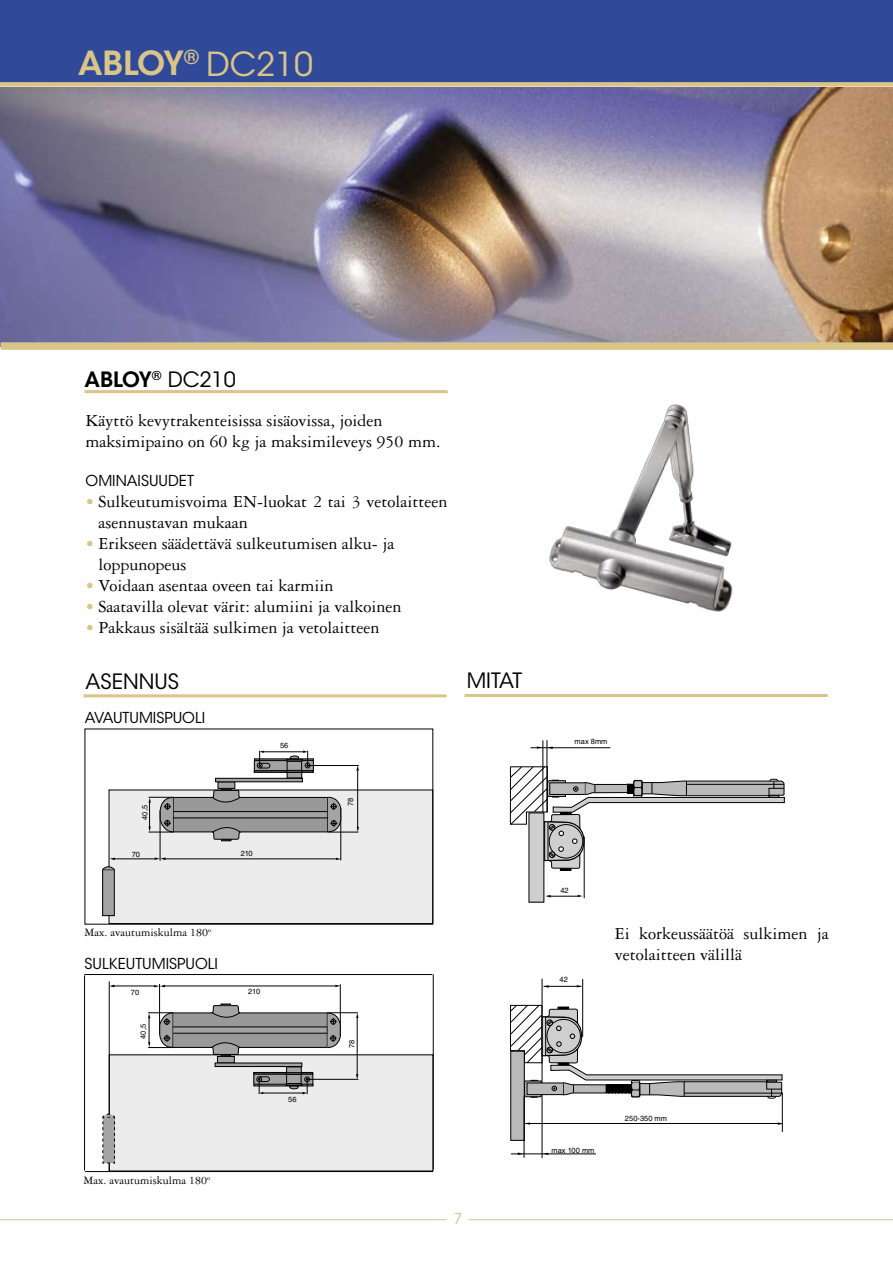
<style>
.page{position:relative;width:893px;height:1263px;background:#fff}
.page>*{position:absolute;margin:0;border:0;box-sizing:border-box;transform-origin:0 0}
.t1{font:600 33px "ITC Avant Garde Std";letter-spacing:-.02em;color:#dac588}
.t2{font:21px "ITC Avant Garde Std";color:#000}
.t3{font:600 21px "ITC Avant Garde Std";letter-spacing:-.025em;color:#000}
.t4{font:18px/21px "Garamond 3 LT Std";color:#000}
.t5{font:15px "ITC Avant Garde Std";color:#000}
.t6{font:15px "ITC Avant Garde Std";color:#dac588}
.t7{font:12px "Garamond 3 LT Std";color:#000}
.t8{font:7.5px "Helvetica LT Std";color:#000}
.s1{font-weight:400}
.s2{color:#dac588}
</style>
<div class="page">
<hr style="left:468px;top:1219px;width:425px;height:1px;background:#dac588">
<hr style="left:0;top:1219px;width:446px;height:1px;background:#dac588">
<img style="left:0;top:87px;width:893px;height:259px">
<div style="left:0;top:0;width:893px;height:85px;background:#304a99"></div>
<div style="left:0;top:82px;width:893px;height:5px;background:#dac588"></div>
<div style="left:1px;top:342px;width:892px;height:8px;background:#dac588"></div>
<hr style="left:85px;top:390px;width:363px;height:3px;background:#dac588">
<hr style="left:83px;top:694px;width:364px;height:3px;background:#dac588">
<hr style="left:465px;top:694px;width:363px;height:3px;background:#dac588">
<div style="left:109px;top:790px;width:324px;height:133px;background:#ececec"></div>
<div style="left:254px;top:770px;width:60px;height:3px;border:1px solid #000"></div>
<div style="left:254px;top:760px;width:59px;height:11px;background:#a4a4a4"></div>
<div style="left:254px;top:760px;width:60px;height:11px;border:1px solid #000"></div>
<div style="left:173px;top:797px;width:155px;height:35px;background:#999"></div>
<div style="left:173px;top:797px;width:155px;height:35px;border:1px solid #000"></div>
<div style="left:103px;top:870px;width:11px;height:46px;background:#a4a4a4"></div>
<div style="left:102px;top:869px;width:13px;height:47px;border:1px solid #000"></div>
<svg style="left:102px;top:866px;width:13px;height:4px"></svg>
<div style="left:173px;top:812px;width:155px;height:6px;background:#a4a4a4"></div>
<div style="left:173px;top:811px;width:155px;height:7px;border:1px solid #000"></div>
<svg style="left:212px;top:788px;width:28px;height:15px"></svg>
<div style="left:218px;top:782px;width:17px;height:6px;background:#a4a4a4"></div>
<div style="left:218px;top:781px;width:17px;height:8px;border:1px solid #000"></div>
<div style="left:215px;top:778px;width:88px;height:4px;border:1px solid #000"></div>
<div style="left:287px;top:772px;width:15px;height:6px;background:#a4a4a4"></div>
<div style="left:287px;top:772px;width:15px;height:6px;border:1px solid #000"></div>
<hr style="left:263px;top:751px;width:41px;height:1px;background:#000">
<svg style="left:257px;top:751px;width:14px;height:18px"></svg>
<svg style="left:286px;top:750px;width:24px;height:22px"></svg>
<hr style="left:308px;top:765px;width:51px;height:1px;background:#000">
<svg style="left:356px;top:766px;width:3px;height:5px"></svg>
<hr style="left:357px;top:771px;width:1px;height:56px;background:#000">
<hr style="left:328px;top:832px;width:30px;height:1px;background:#000">
<hr style="left:341px;top:808px;width:1px;height:52px;background:#000">
<hr style="left:164px;top:859px;width:173px;height:1px;background:#000">
<hr style="left:114px;top:859px;width:42px;height:1px;background:#000">
<svg style="left:155px;top:857px;width:10px;height:3px"></svg>
<hr style="left:160px;top:810px;width:1px;height:51px;background:#000">
<svg style="left:212px;top:827px;width:29px;height:14px"></svg>
<div style="left:85px;top:729px;width:348px;height:195px;border:1px solid #000"></div>
<svg style="left:327px;top:728px;width:14px;height:105px"></svg>
<svg style="left:149px;top:796px;width:25px;height:37px"></svg>
<div style="left:109px;top:1055px;width:324px;height:116px;background:#ececec"></div>
<div style="left:253px;top:1072px;width:60px;height:2px;border:1px solid #000"></div>
<div style="left:254px;top:1084px;width:59px;height:2px;border:1px solid #000"></div>
<div style="left:254px;top:1074px;width:59px;height:10px;background:#a4a4a4"></div>
<div style="left:254px;top:1074px;width:59px;height:10px;border:1px solid #000"></div>
<div style="left:173px;top:1013px;width:154px;height:34px;background:#999"></div>
<div style="left:172px;top:1012px;width:156px;height:36px;border:1px solid #000"></div>
<div style="left:173px;top:1027px;width:154px;height:6px;background:#a4a4a4"></div>
<svg style="left:211px;top:1042px;width:29px;height:14px"></svg>
<div style="left:217px;top:1056px;width:17px;height:7px;background:#a4a4a4"></div>
<div style="left:217px;top:1056px;width:18px;height:7px;border:1px solid #000"></div>
<div style="left:215px;top:1063px;width:87px;height:4px;border:1px solid #000"></div>
<div style="left:287px;top:1067px;width:14px;height:5px;background:#a4a4a4"></div>
<div style="left:286px;top:1066px;width:16px;height:7px;border:1px solid #000"></div>
<hr style="left:263px;top:1093px;width:40px;height:1px;background:#000">
<svg style="left:256px;top:1076px;width:14px;height:18px"></svg>
<svg style="left:286px;top:1072px;width:24px;height:22px"></svg>
<hr style="left:307px;top:1079px;width:51px;height:1px;background:#000">
<hr style="left:357px;top:1017px;width:1px;height:57px;background:#000">
<hr style="left:327px;top:1012px;width:31px;height:1px;background:#000">
<hr style="left:340px;top:984px;width:1px;height:52px;background:#000">
<hr style="left:163px;top:986px;width:173px;height:1px;background:#000">
<hr style="left:114px;top:986px;width:41px;height:1px;background:#000">
<svg style="left:154px;top:985px;width:11px;height:2px"></svg>
<hr style="left:159px;top:984px;width:1px;height:50px;background:#000">
<svg style="left:212px;top:1004px;width:28px;height:14px"></svg>
<svg style="left:327px;top:1012px;width:14px;height:68px"></svg>
<svg style="left:148px;top:1012px;width:25px;height:36px"></svg>
<hr style="left:109px;top:981px;width:1px;height:190px;background:#000">
<hr style="left:85px;top:1171px;width:348px;height:1px;background:#000">
<hr style="left:433px;top:974px;width:1px;height:195px;background:#000">
<hr style="left:84px;top:974px;width:348px;height:1px;background:#000">
<hr style="left:84px;top:975px;width:1px;height:195px;background:#000">
<div style="left:529px;top:813px;width:15px;height:89px;background:#cfcfcf"></div>
<hr style="left:542px;top:740px;width:1px;height:72px;background:#000">
<hr style="left:547px;top:740px;width:1px;height:72px;background:#000">
<hr style="left:530px;top:747px;width:80px;height:1px;background:#000">
<svg style="left:545px;top:895px;width:38px;height:2px"></svg>
<hr style="left:584px;top:836px;width:1px;height:62px;background:#000">
<svg style="left:509px;top:766px;width:276px;height:105px"></svg>
<div style="left:511px;top:1051px;width:13px;height:89px;background:#bababa"></div>
<hr style="left:582px;top:979px;width:1px;height:58px;background:#000">
<hr style="left:542px;top:979px;width:1px;height:179px;background:#000">
<hr style="left:544px;top:986px;width:37px;height:1px;background:#000">
<hr style="left:511px;top:1153px;width:85px;height:1px;background:#000">
<hr style="left:524px;top:1096px;width:1px;height:62px;background:#000">
<svg style="left:510px;top:1004px;width:273px;height:95px"></svg>
<img style="left:549px;top:404px;width:184px;height:208px">
<svg style="left:102px;top:1113px;width:13px;height:51px"></svg>
<hr style="left:524px;top:1123px;width:258px;height:1px;background:#000">
<hr style="left:782px;top:1092px;width:1px;height:40px;background:#000">
<h1 class="t1" style="left:78px;top:43px;width:237px">ABLOY<sup>®</sup> <span class="s1">DC210</span></h1>
<p class="t3" style="left:85px;top:366px;width:153px">ABLOY<sup>®</sup> <span class="s1">DC210</span></p>
<p class="t4" style="left:86px;top:410px;width:357px">Käyttö kevytrakenteisissa sisäovissa, joiden maksimipaino on 60 kg ja maksimileveys 950 mm.</p>
<p class="t5" style="left:86px;top:472px;width:10px">OMINAISUUDET</p>
<p class="t4" style="left:98px;top:491px;width:351px;text-indent:-13px"><span class="s2">•</span> Sulkeutumisvoima EN-luokat 2 tai 3 vetolaitteen asennustavan mukaan</p>
<p class="t4" style="left:98px;top:533px;width:297px;text-indent:-13px"><span class="s2">•</span> Erikseen säädettävä sulkeutumisen alku- ja loppunopeus</p>
<p class="t4" style="left:86px;top:575px;width:249px"><span class="s2">•</span> Voidaan asentaa oveen tai karmiin</p>
<p class="t4" style="left:86px;top:596px;width:317px"><span class="s2">•</span> Saatavilla olevat värit: alumiini ja valkoinen</p>
<p class="t4" style="left:86px;top:617px;width:295px"><span class="s2">•</span> Pakkaus sisältää sulkimen ja vetolaitteen</p>
<p class="t2" style="left:86px;top:668px;width:15px">ASENNUS</p>
<p class="t5" style="left:85px;top:709px;width:10px">AVAUTUMISPUOLI</p>
<p class="t8" style="left:140px;top:820px;width:16px;rotate:-90deg">40,5</p>
<p class="t8" style="left:132px;top:850px;width:10px">70</p>
<p class="t8" style="left:241px;top:849px;width:14px">210</p>
<p class="t8" style="left:280px;top:741px;width:10px">56</p>
<p class="t8" style="left:346px;top:806px;width:10px;rotate:-90deg">78</p>
<p class="t2" style="left:467px;top:668px;width:12px">MITAT</p>
<p class="t7" style="left:85px;top:925px;width:128px">Max. avautumiskulma 180<sup>o</sup></p>
<p class="t5" style="left:85px;top:954px;width:10px">SULKEUTUMISPUOLI</p>
<p class="t8" style="left:131px;top:988px;width:10px">70</p>
<p class="t8" style="left:248px;top:987px;width:14px">210</p>
<p class="t8" style="left:139px;top:1039px;width:16px;rotate:-90deg">40,5</p>
<p class="t8" style="left:288px;top:1094px;width:10px">56</p>
<p class="t8" style="left:347px;top:1048px;width:10px;rotate:-90deg">78</p>
<p class="t7" style="left:83px;top:1173px;width:128px">Max. avautumiskulma 180<sup>o</sup></p>
<p class="t6" style="left:454px;top:1209px;width:10px">7</p>
<p class="t8" style="left:575px;top:737px;width:34px">max 8mm</p>
<p class="t8" style="left:560px;top:886px;width:10px">42</p>
<p class="t8" style="left:560px;top:975px;width:10px">42</p>
<p class="t4" style="left:615px;top:923px;width:215px">Ei korkeussäätöä sulkimen ja vetolaitteen välillä</p>
<p class="t8" style="left:552px;top:1145px;width:44px">max 100 mm</p>
<p class="t8" style="left:625px;top:1113px;width:44px">250-350 mm</p>
</div>
